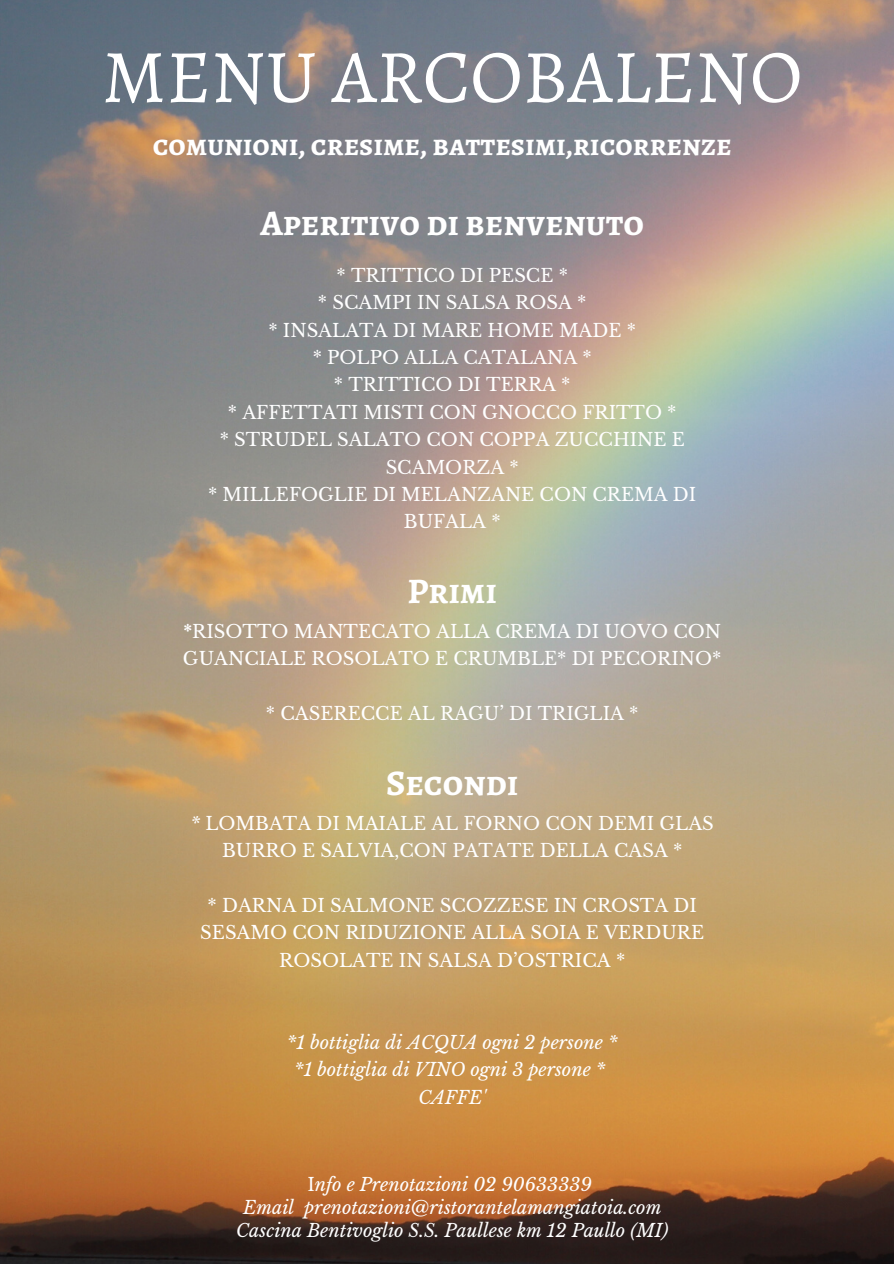
<style>
.page{position:relative;width:894px;height:1264px;background:#fff}
.page>*{position:absolute;margin:0;border:0;box-sizing:border-box;transform-origin:0 0}
.t1{font:75.75px "Alegreya SC";color:#fff}
.t2{font:700 36px "Alegreya SC";color:#fff}
.t3{font:700 30.3px "Alegreya SC";color:#fff}
.t4{font:18px/27.5px "Libre Baskerville";color:#fff;text-align:center}
.t5{font:italic 18px/27.5px "Libre Baskerville";color:#fff;text-align:center}
.s1{font-weight:700}
.s2{font-style:italic}
.s3{font-style:normal}
</style>
<div class="page">
<img style="left:0;top:0;width:893px;height:1263px">
<h1 class="t1" style="left:102px;top:25px;width:701px">MENU ARCOBALENO</h1>
<h3 class="t3" style="left:153px;top:124px;width:580px">comunioni, cresime, battesimi,ricorrenze</h3>
<h2 class="t2" style="left:260px;top:198px;width:385px">Aperitivo di benvenuto</h2>
<p class="t4" style="left:208px;top:262px;width:489px">* TRITTICO DI PESCE *<br>* SCAMPI IN SALSA ROSA *<br>* INSALATA DI MARE HOME MADE *<br>* POLPO ALLA CATALANA *<br>* TRITTICO DI TERRA *<br>* AFFETTATI MISTI CON GNOCCO FRITTO *<br>* STRUDEL SALATO CON COPPA ZUCCHINE E<br>SCAMORZA *<br>* MILLEFOGLIE DI MELANZANE CON CREMA DI<br>BUFALA *</p>
<h2 class="t2" style="left:407px;top:566px;width:91px">Primi</h2>
<p class="t4" style="left:183px;top:618px;width:540px;text-align:left"><span class="s1">*</span>RISOTTO MANTECATO ALLA CREMA DI UOVO CON<br>GUANCIALE ROSOLATO E CRUMBLE* DI PECORINO*</p>
<p class="t4" style="left:266px;top:700px;width:374px">* CASERECCE AL RAGU’ DI TRIGLIA *</p>
<h2 class="t2" style="left:386px;top:758px;width:134px">Secondi</h2>
<p class="t4" style="left:190px;top:809px;width:524px"><span class="s2">*</span> LOMBATA DI MAIALE AL FORNO CON DEMI GLAS<br>BURRO E SALVIA,CON PATATE DELLA CASA *</p>
<p class="t4" style="left:200px;top:892px;width:505px">* DARNA DI SALMONE SCOZZESE IN CROSTA DI<br>SESAMO CON RIDUZIONE ALLA SOIA E VERDURE<br>ROSOLATE IN SALSA D’OSTRICA *</p>
<p class="t5" style="left:287px;top:1028px;width:332px">*1 bottiglia di ACQUA ogni 2 persone * *1 bottiglia di VINO ogni 3 persone *<br>CAFFE'</p>
<p class="t5" style="left:236px;top:1173px;width:433px;line-height:23px"><span class="s3">I</span>nfo e Prenotazioni 02 90633339<br>Email prenotazioni@ristorantelamangiatoia.com<br>Cascina Bentivoglio S.S. Paullese km 12 Paullo (MI)</p>
</div>
